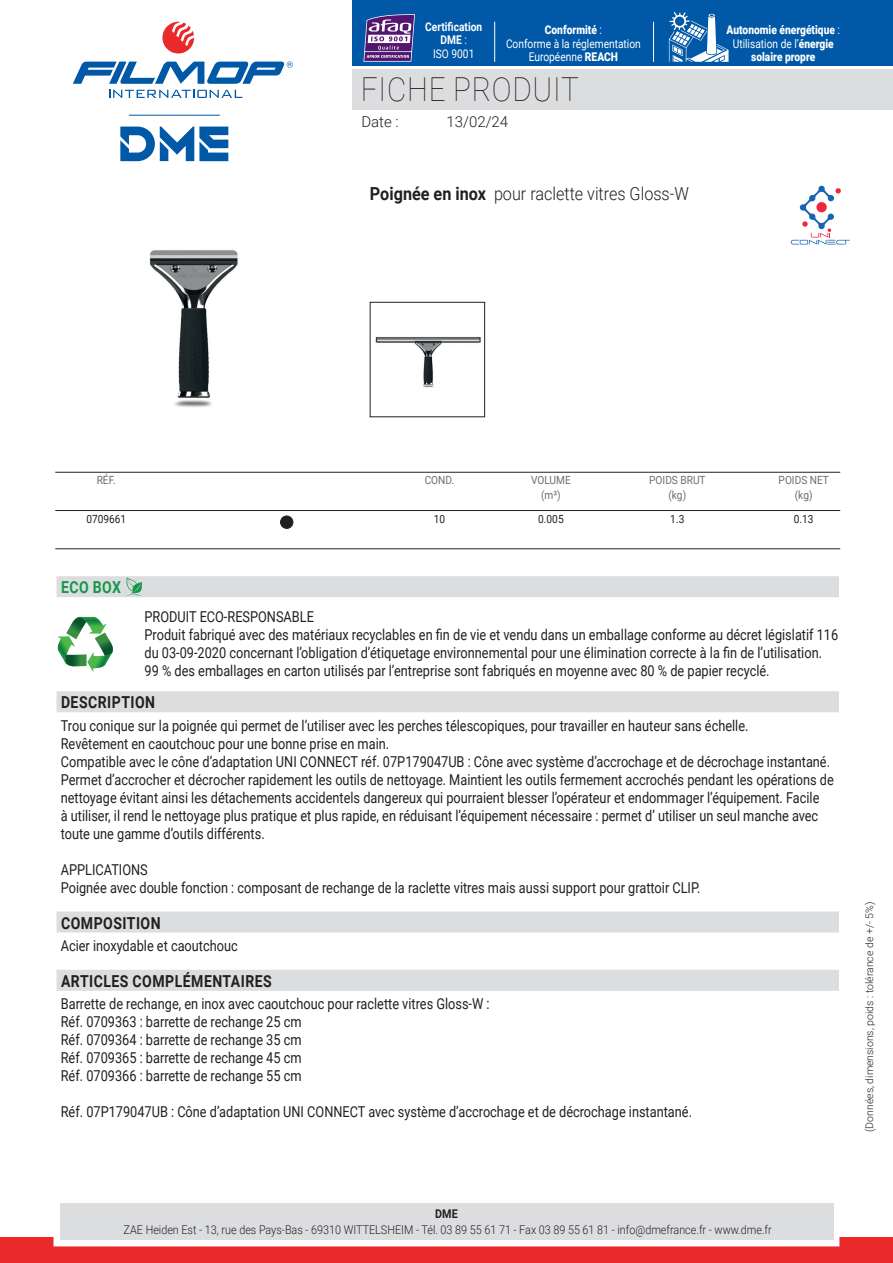
<style>
.page{position:relative;width:893px;height:1263px;background:#fff}
.page>*{position:absolute;margin:0;border:0;box-sizing:border-box;transform-origin:0 0}
.t1{font:100 33px "Roboto";letter-spacing:.025em;color:#231f20;scale:.9 1}
.t2{font:300 18px "Roboto";color:#231f20;scale:.9 1}
.t3{font:700 16.5px "Roboto";letter-spacing:.035em;color:#231f20;scale:.85 1}
.t4{font:700 16.5px "Roboto";letter-spacing:.035em;color:#14984c;scale:.85 1}
.t5{font:15px/18px "Roboto";color:#231f20;scale:.85 1}
.t6{font:300 15px "Roboto";color:#231f20}
.t7{font:300 12px "Roboto";color:#231f20;scale:.9 1}
.t8{font:900 12px/13.5px "Roboto";color:#fff;text-align:center;scale:.85 1}
.t9{font:12px/13.5px "Roboto";color:#fff;text-align:center;scale:.85 1}
.t10{font:700 12px/13.5px "Roboto";color:#fff;text-align:center;scale:.85 1}
.t11{font:700 12px "Roboto";color:#231f20;scale:.9 1}
.t12{font:11.25px/15px "Roboto";color:#6c6d70;text-align:center;scale:.9 1}
.t13{font:11.25px "Roboto";color:#231f20;scale:.9 1}
.t14{font:300 10.5px "Roboto";color:#231f20}
.s1{font-weight:400}
.s2{font-weight:900}
.s3{font-weight:700}
</style>
<div class="page">
<div style="left:353px;top:69px;width:540px;height:40px;background:#dcdddf"></div>
<svg style="left:109px;top:90px;width:133px;height:8px"></svg>
<svg style="left:162px;top:22px;width:32px;height:32px"></svg>
<svg style="left:73px;top:61px;width:220px;height:23px"></svg>
<div style="left:353px;top:0;width:540px;height:66px;background:#0158a6"></div>
<div style="left:0;top:1237px;width:893px;height:26px;background:#e9292a"></div>
<div style="left:54px;top:1197px;width:785px;height:49px;border:12px solid #fff"></div>
<div style="left:60px;top:1203px;width:773px;height:37px;background:#dcdddf"></div>
<svg style="left:120px;top:126px;width:108px;height:35px"></svg>
<hr style="left:129px;top:115px;width:91px;height:1px;background:#0158a6">
<hr style="left:653px;top:22px;width:1px;height:40px;background:#fff">
<hr style="left:494px;top:22px;width:1px;height:40px;background:#fff">
<svg style="left:669px;top:12px;width:59px;height:50px"></svg>
<svg style="left:363px;top:14px;width:52px;height:48px;background:#7a619e"></svg>
<hr style="left:365px;top:51px;width:46px;height:1px;background:#fff">
<img style="left:149px;top:250px;width:89px;height:157px">
<img style="left:375px;top:337px;width:106px;height:51px">
<div style="left:370px;top:302px;width:115px;height:115px;border:1px solid #231f20"></div>
<div style="left:57px;top:576px;width:782px;height:21px;background:#dcdddf"></div>
<svg style="left:126px;top:577px;width:16px;height:19px"></svg>
<svg style="left:57px;top:616px;width:57px;height:56px"></svg>
<div style="left:57px;top:691px;width:782px;height:21px;background:#dcdddf"></div>
<div style="left:57px;top:911px;width:782px;height:21px;background:#dcdddf"></div>
<div style="left:57px;top:970px;width:782px;height:21px;background:#dcdddf"></div>
<hr style="left:55px;top:472px;width:785px;height:1px;background:#231f20">
<hr style="left:55px;top:548px;width:785px;height:1px;background:#231f20">
<hr style="left:55px;top:510px;width:785px;height:1px;background:#231f20">
<div style="left:281px;top:516px;width:12px;height:12px;background:#231f20;border-radius:50%"></div>
<div style="left:280px;top:516px;width:13px;height:12px;border:1px solid #231f20;border-radius:50%"></div>
<svg style="left:791px;top:186px;width:59px;height:59px"></svg>
<p class="t10" style="left:425px;top:19px;width:68px">Certification<br>DME <span class="s1">:<br>ISO 9001</span></p>
<p class="t8" style="left:727px;top:23px;width:135px">Autonomie énergétique <span class="s1">:<br>Utilisation de l’</span>énergie solaire propre</p>
<p class="t9" style="left:506px;top:23px;width:160px"><span class="s2">Conformité</span> :<br>Conforme à la réglementation<br>Européenne <span class="s2">REACH</span></p>
<h1 class="t1" style="left:361px;top:66px;width:244px">FICHE PRODUIT</h1>
<p class="t6" style="left:361px;top:111px;width:39px">Date :</p>
<p class="t6" style="left:446px;top:111px;width:63px">13/02/24</p>
<p class="t2" style="left:370px;top:181px;width:356px"><span class="s3">Poignée en inox</span> pour raclette vitres Gloss-W</p>
<p class="t12" style="left:97px;top:473px;width:23px">RÉF.</p>
<p class="t13" style="left:86px;top:511px;width:46px">0709661</p>
<p class="t4" style="left:61px;top:576px;width:72px">ECO BOX</p>
<p class="t12" style="left:425px;top:473px;width:34px">COND.</p>
<p class="t13" style="left:434px;top:511px;width:14px">10</p>
<p class="t12" style="left:531px;top:473px;width:46px">VOLUME (m³)</p>
<p class="t13" style="left:538px;top:511px;width:30px">0.005</p>
<p class="t12" style="left:649px;top:473px;width:64px">POIDS BRUT (kg)</p>
<p class="t13" style="left:670px;top:511px;width:17px">1.3</p>
<p class="t12" style="left:779px;top:473px;width:57px">POIDS NET (kg)</p>
<p class="t13" style="left:794px;top:511px;width:23px">0.13</p>
<p class="t5" style="left:145px;top:607px;width:818px">PRODUIT ECO-RESPONSABLE<br>Produit fabriqué avec des matériaux recyclables en fin de vie et vendu dans un emballage conforme au décret législatif 116 du 03-09-2020 concernant l’obligation d’étiquetage environnemental pour une élimination correcte à la fin de l’utilisation.<br>99 % des emballages en carton utilisés par l’entreprise sont fabriqués en moyenne avec 80 % de papier recyclé.</p>
<p class="t3" style="left:61px;top:691px;width:112px">DESCRIPTION</p>
<p class="t5" style="left:61px;top:716px;width:911px">Trou conique sur la poignée qui permet de l’utiliser avec les perches télescopiques, pour travailler en hauteur sans échelle.<br>Revêtement en caoutchouc pour une bonne prise en main.<br>Compatible avec le cône d’adaptation UNI CONNECT réf. 07P179047UB : Cône avec système d’accrochage et de décrochage instantané.<br>Permet d’accrocher et décrocher rapidement les outils de nettoyage. Maintient les outils fermement accrochés pendant les opérations de nettoyage évitant ainsi les détachements accidentels dangereux qui pourraient blesser l’opérateur et endommager l’équipement. Facile<br>à utiliser, il rend le nettoyage plus pratique et plus rapide, en réduisant l’équipement nécessaire : permet d’ utiliser un seul manche avec toute une gamme d’outils différents.</p>
<p class="t5" style="left:61px;top:860px;width:754px">APPLICATIONS<br>Poignée avec double fonction : composant de rechange de la raclette vitres mais aussi support pour grattoir CLIP.</p>
<p class="t3" style="left:61px;top:911px;width:119px">COMPOSITION</p>
<p class="t5" style="left:61px;top:936px;width:210px">Acier inoxydable et caoutchouc</p>
<p class="t3" style="left:61px;top:969px;width:250px">ARTICLES COMPLÉMENTAIRES</p>
<p class="t5" style="left:61px;top:994px;width:506px">Barrette de rechange, en inox avec caoutchouc pour raclette vitres Gloss-W :<br>Réf. 0709363 : barrette de rechange 25 cm<br>Réf. 0709364 : barrette de rechange 35 cm<br>Réf. 0709365 : barrette de rechange 45 cm<br>Réf. 0709366 : barrette de rechange 55 cm</p>
<p class="t5" style="left:61px;top:1102px;width:744px">Réf. 07P179047UB : Cône d’adaptation UNI CONNECT avec système d’accrochage et de décrochage instantané.</p>
<p class="t14" style="left:862px;top:1132px;width:232px;rotate:-90deg">(Données, dimensions, poids : tolérance de +/- 5%)</p>
<p class="t11" style="left:435px;top:1205px;width:27px">DME</p>
<p class="t7" style="left:124px;top:1222px;width:722px">ZAE Heiden Est - 13, rue des Pays-Bas - 69310 WITTELSHEIM - Tél. 03 89 55 61 71 - Fax 03 89 55 61 81 - info@dmefrance.fr - www.dme.fr</p>
</div>
